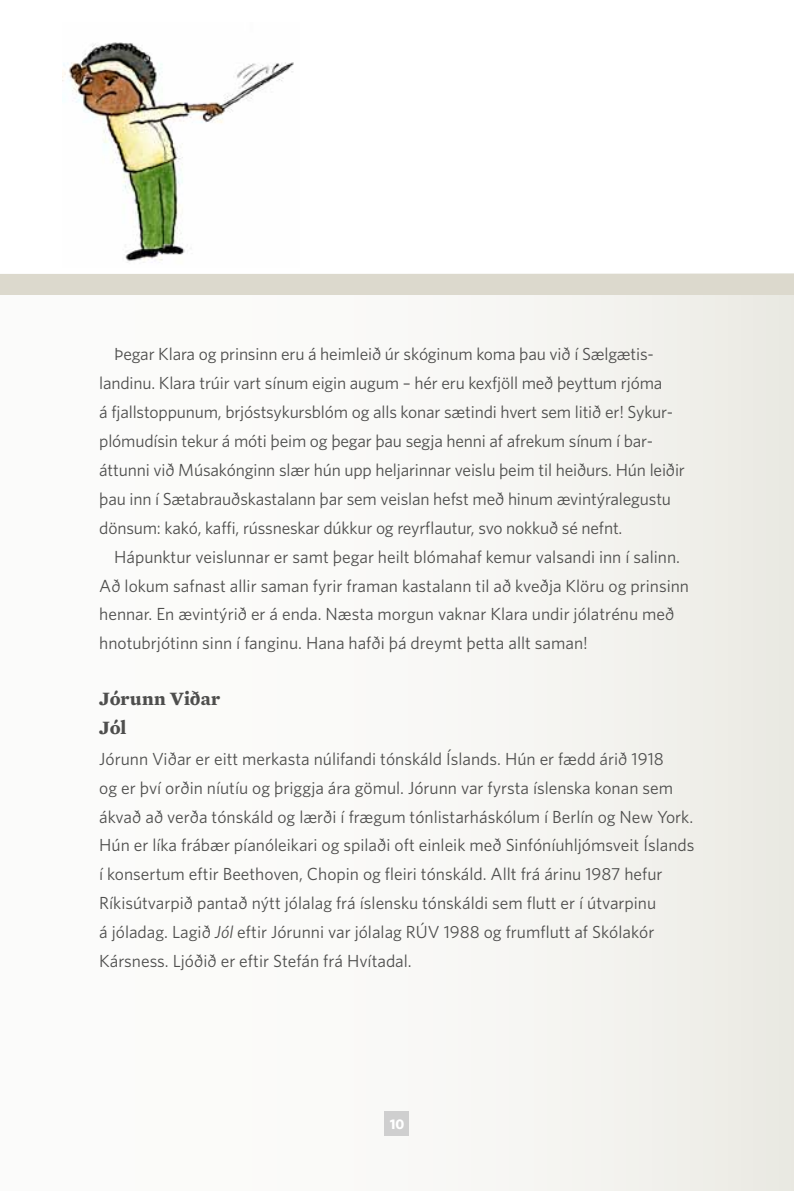
<style>
.page{position:relative;width:794px;height:1191px;background:#fff}
.page>*{position:absolute;margin:0;border:0;box-sizing:border-box;transform-origin:0 0}
.t1{font:700 19.25px/28.9px "Mercury Text G2";color:#4e4e4d}
.t2{font:17.5px/28.9px "Whitney";color:#4e4e4d}
.t3{font:700 14px "Whitney";color:#fff}
.s1{font-style:italic}
</style>
<div class="page">
<div style="left:0;top:274px;width:794px;height:917px;background:linear-gradient(to right,#fff,#efeee9)"></div>
<div style="left:384px;top:1111px;width:25px;height:25px;background:#cfcfcf"></div>
<div style="left:0;top:274px;width:794px;height:21px;background:#dcd9cd"></div>
<img style="left:62px;top:42px;width:232px;height:221px">
<p class="t2" style="left:99px;top:339px;width:587px;text-indent:15px">Þegar Klara og prinsinn eru á heimleið úr skóginum koma þau við í Sælgætis&shy;landinu. Klara trúir vart sínum eigin augum – hér eru kexfjöll með þeyttum rjóma<br>á fjallstoppunum, brjóstsykursblóm og alls konar sætindi hvert sem litið er! Sykur&shy;plómudísin tekur á móti þeim og þegar þau segja henni af afrekum sínum í bar&shy;áttunni við Músakónginn slær hún upp heljarinnar veislu þeim til heiðurs. Hún leiðir þau inn í Sætabrauðskastalann þar sem veislan hefst með hinum ævintýralegustu dönsum: kakó, kaffi, rússneskar dúkkur og reyrflautur, svo nokkuð sé nefnt.</p>
<p class="t2" style="left:99px;top:542px;width:591px;text-indent:15px">Hápunktur veislunnar er samt þegar heilt blómahaf kemur valsandi inn í salinn.<br>Að lokum safnast allir saman fyrir framan kastalann til að kveðja Klöru og prinsinn hennar. En ævintýrið er á enda. Næsta morgun vaknar Klara undir jólatrénu með hnotubrjótinn sinn í fanginu. Hana hafði þá dreymt þetta allt saman!</p>
<p class="t1" style="left:99px;top:684px;width:123px">Jórunn Viðar<br>Jól</p>
<p class="t2" style="left:99px;top:744px;width:597px">Jórunn Viðar er eitt merkasta núlifandi tónskáld Íslands. Hún er fædd árið 1918<br>og er því orðin níutíu og þriggja ára gömul. Jórunn var fyrsta íslenska konan sem ákvað að verða tónskáld og lærði í frægum tónlistarháskólum í Berlín og New York.<br>Hún er líka frábær píanóleikari og spilaði oft einleik með Sinfóníuhljómsveit Íslands í konsertum eftir Beethoven, Chopin og fleiri tónskáld. Allt frá árinu 1987 hefur Ríkisútvarpið pantað nýtt jólalag frá íslensku tónskáldi sem flutt er í útvarpinu<br>á jóladag. Lagið <span class="s1">Jól</span> eftir Jórunni var jólalag RÚV 1988 og frumflutt af Skólakór Kársness. Ljóðið er eftir Stefán frá Hvítadal.</p>
<p class="t3" style="left:390px;top:1115px;width:16px">10</p>
</div>
